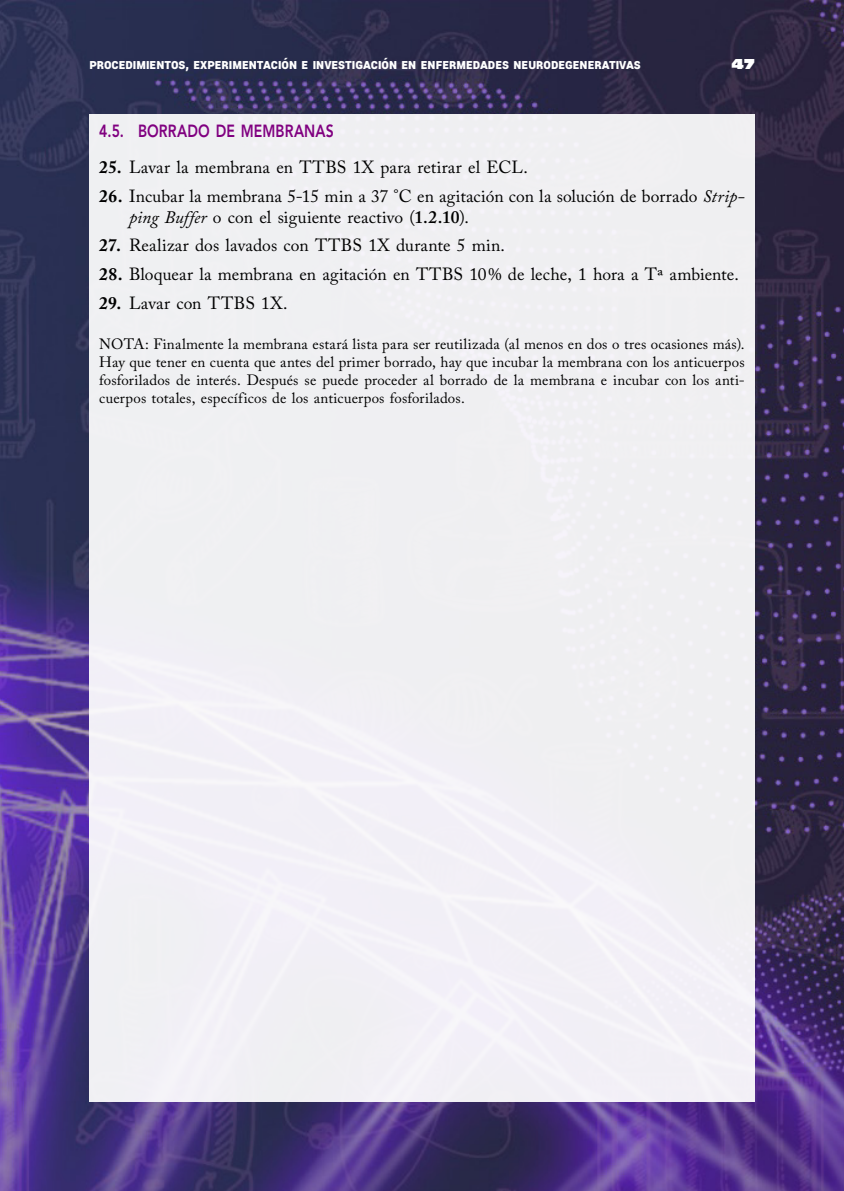
<style>
.page{position:relative;width:844px;height:1191px;background:#fff}
.page>*{position:absolute;margin:0;border:0;box-sizing:border-box;transform-origin:0 0}
.t1{font:17.5px/21px "Adobe Caslon Pro";letter-spacing:.005em;color:#000}
.t2{font:800 17.5px "Avenir LT Std";letter-spacing:.01em;color:#800080;scale:.8 1}
.t3{font:14.88px/17.8px "Adobe Caslon Pro";letter-spacing:.01em;color:#000;text-align:justify}
.t4{font:900 14px "Roboto";color:#fff;scale:.9 1}
.t5{font:14px "Antique Olive Std Nord";color:#fff}
.s1{font-weight:700}
.s2{font-style:italic}
.s3{font-weight:600}
</style>
<div class="page">
<img style="left:0;top:0;width:843px;height:1191px">
<div style="left:89px;top:114px;width:665px;height:987px;background:#f0f0f2"></div>
<p class="t4" style="left:89px;top:55px;width:614px">Procedimientos, experimentación e investigación en enfermedades neurodegenerativas</p>
<p class="t5" style="left:731px;top:56px;width:25px">47</p>
<p class="t2" style="left:99px;top:121px;width:295px">4.5. BORRADO DE MEMBRANAS</p>
<p class="t1" style="left:99px;top:157px;width:430px"><span class="s1">25.</span> Lavar la membrana en TTBS 1X para retirar el ECL.</p>
<p class="t1" style="left:129px;top:185px;width:617px;text-indent:-30px"><span class="s1">26.</span> Incubar la membrana 5-15 min a 37 °C en agitación con la solución de borrado <span class="s2">Strip&shy;ping Buffer</span> o con el siguiente reactivo (<span class="s3">1.2.10</span>).</p>
<p class="t1" style="left:99px;top:235px;width:407px"><span class="s1">27.</span> Realizar dos lavados con TTBS 1X durante 5 min.</p>
<p class="t1" style="left:99px;top:263px;width:641px"><span class="s1">28.</span> Bloquear la membrana en agitación en TTBS 10% de leche, 1 hora a Tª ambiente.</p>
<p class="t1" style="left:99px;top:292px;width:190px"><span class="s1">29.</span> Lavar con TTBS 1X.</p>
<p class="t3" style="left:99px;top:335px;width:646px">NOTA: Finalmente la membrana estará lista para ser reutilizada (al menos en dos o tres ocasiones más).<br>Hay que tener en cuenta que antes del primer borrado, hay que incubar la membrana con los anticuerpos fosforilados de interés. Después se puede proceder al borrado de la membrana e incubar con los anti&shy;cuerpos totales, específicos de los anticuerpos fosforilados.</p>
</div>
